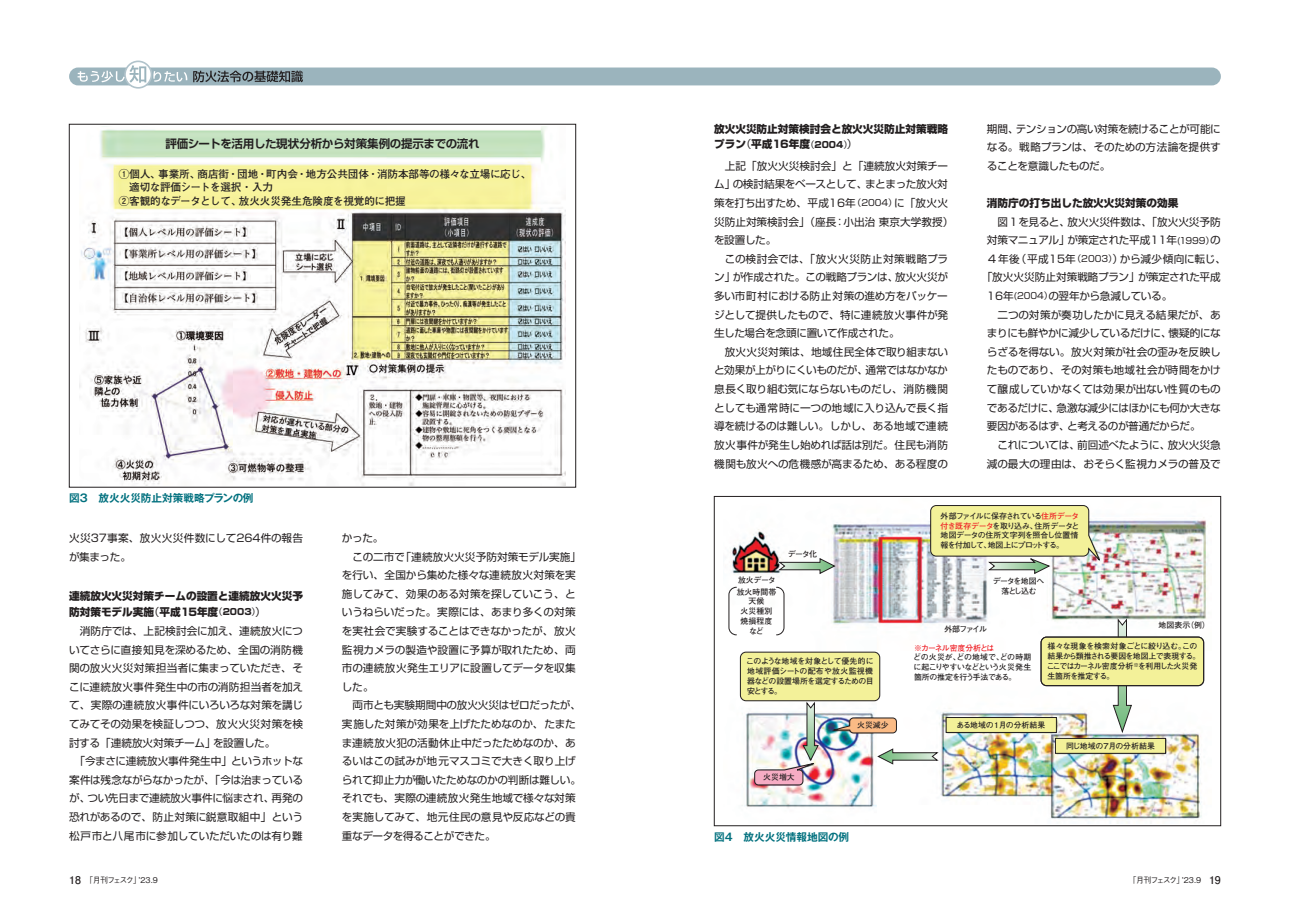
<style>
.page{position:relative;width:1290px;height:911px;background:#fff}
.page>*{position:absolute;margin:0;border:0;box-sizing:border-box;transform-origin:0 0}
.t1{font:700 11.5px "Shin Go Pr 6 N De";letter-spacing:-.035em;color:#231f20}
.t2{font:10.62px/18.6px "Shin Go Pr 6 N";letter-spacing:-.02em;color:#231f20;text-align:justify}
.t3{font:10.62px "Shin Go Pr 6 N";letter-spacing:-.04em;color:#231f20}
.t4{font:10.62px/18.6px "Shin Go Pr 6 N";color:#231f20}
.t5{font:800 10.62px/16px "Shin Go Pr 6 N";color:#231f20}
.t6{font:700 10.62px "Futo Go B101 Pr 6 N";letter-spacing:-.01em;color:#231f20}
.t7{font:700 10.62px "Gothic MB101 Pr 6 N De";color:#01707e}
.t8{font:10.62px "Shin Go Pr 6 N";letter-spacing:.005em;color:#231f20}
.t9{font:10.62px "Shin Go Pr 6 N";letter-spacing:.01em;color:#231f20}
.t10{font:10.62px "Shin Go Pr 6 N";letter-spacing:.025em;color:#231f20}
.t11{font:10.62px "Shin Go Pr 6 N";letter-spacing:.02em;color:#231f20}
.t12{font:700 10.62px "Futo Go B101 Pr 6 N";letter-spacing:-.045em;color:#231f20}
.t13{font:500 8px "Gothic BBB Pr 6 N";letter-spacing:-.165em;color:#231f20}
.t14{font:700 7.88px/9.9px "Futo Go B101 Pr 6 N";letter-spacing:-.05em;color:#231f20;text-align:justify}
.t15{font:700 7.88px/9.9px "Futo Go B101 Pr 6 N";letter-spacing:-.08em;color:#231f20}
.t16{font:700 7.88px "Futo Go B101 Pr 6 N";letter-spacing:-.02em;color:#231f20}
.t17{font:700 7.88px/9.9px "Futo Go B101 Pr 6 N";color:#231f20;text-align:center}
.t18{font:700 7.88px/9.9px "Futo Go B101 Pr 6 N";letter-spacing:-.105em;color:#231f20;text-align:center}
.t19{font:700 7.88px "Futo Go B101 Pr 6 N";letter-spacing:-.095em;color:#ee1d23}
.s1{font-weight:400}
.s2{font-weight:400;font-size:8.88px}
.s3{font-size:8.88px}
.s4{color:#ee1d23}
.s5{font-family:"Futo Go B101 Pr 6 N";font-weight:700;font-size:10.62px}
</style>
<div class="page">
<img style="left:79px;top:127px;width:487px;height:358px">
<div style="left:69px;top:67px;width:1152px;height:18px;background:#9bb4bd;border-radius:9px"></div>
<svg style="left:125px;top:61px;width:26px;height:27px"></svg>
<div style="left:124px;top:61px;width:28px;height:28px;border:2px solid #b1c3cb;border-radius:50%"></div>
<svg style="left:78px;top:65px;width:68px;height:18px"></svg>
<svg style="left:153px;top:71px;width:34px;height:11px"></svg>
<svg style="left:193px;top:71px;width:110px;height:11px"></svg>
<img style="left:730px;top:520px;width:478px;height:303px">
<svg style="left:1112px;top:618px;width:20px;height:115px"></svg>
<div style="left:1055px;top:738px;width:110px;height:15px;background:#f3f199"></div>
<div style="left:1055px;top:738px;width:111px;height:15px;border:1px solid #231f20"></div>
<svg style="left:829px;top:717px;width:68px;height:16px"></svg>
<svg style="left:778px;top:558px;width:57px;height:16px"></svg>
<svg style="left:877px;top:748px;width:62px;height:16px"></svg>
<img style="left:754px;top:701px;width:66px;height:84px">
<div style="left:946px;top:717px;width:110px;height:15px;background:#f3f199"></div>
<div style="left:946px;top:717px;width:110px;height:15px;border:1px solid #231f20"></div>
<svg style="left:930px;top:505px;width:170px;height:69px;background:#e0e0a5"></svg>
<div style="left:740px;top:652px;width:140px;height:48px;background:#f3f199;border-radius:6px"></div>
<div style="left:740px;top:652px;width:140px;height:49px;border:1px solid #231f20;border-radius:6px"></div>
<div style="left:1041px;top:637px;width:162px;height:48px;background:#f3f199;border-radius:6px"></div>
<div style="left:1041px;top:637px;width:163px;height:49px;border:1px solid #231f20;border-radius:6px"></div>
<svg style="left:728px;top:586px;width:9px;height:49px"></svg>
<svg style="left:776px;top:586px;width:9px;height:49px"></svg>
<p class="t1" style="left:165px;top:135px;width:316px">評価シートを活用した現状分析から対策集例の提示までの流れ</p>
<p class="t6" style="left:119px;top:165px;width:414px">①個人、事業所、商店街・団地・町内会・地方公共団体・消防本部等の様々な立場に応じ、</p>
<p class="t12" style="left:129px;top:179px;width:145px">適切な評価シートを選択・入力</p>
<p class="t6" style="left:119px;top:192px;width:289px">②客観的なデータとして、放火火災発生危険度を視覚的に把握</p>
<p class="t7" style="left:69px;top:489px;width:186px">図３　放火火災防止対策戦略プランの例</p>
<p class="t4" style="left:69px;top:528px;width:235px">火災37事案、放火火災件数にして264件の報告が集まった。</p>
<p class="t5" style="left:69px;top:587px;width:235px">連続放火火災対策チームの設置と連続放火火災予防対策モデル実施<span class="s1">（</span>平成15年度<span class="s2">（</span><span class="s3">2003</span><span class="s2">）</span><span class="s1">）</span></p>
<p class="t11" style="left:80px;top:622px;width:225px">消防庁では、上記検討会に加え、連続放火につ</p>
<p class="t2" style="left:69px;top:639px;width:235px">いてさらに直接知見を深めるため、全国の消防機</p>
<p class="t2" style="left:69px;top:658px;width:235px">関の放火火災対策担当者に集まっていただき、そ</p>
<p class="t10" style="left:69px;top:678px;width:235px">こに連続放火事件発生中の市の消防担当者を加え</p>
<p class="t2" style="left:69px;top:695px;width:235px">て、実際の連続放火事件にいろいろな対策を講じ</p>
<p class="t2" style="left:69px;top:714px;width:235px">てみてその効果を検証しつつ、放火火災対策を検</p>
<p class="t3" style="left:69px;top:734px;width:208px">討する「連続放火対策チーム」を設置した。</p>
<p class="t3" style="left:74px;top:752px;width:230px">「今まさに連続放火事件発生中」というホットな</p>
<p class="t2" style="left:69px;top:769px;width:235px">案件は残念ながらなかったが、「今は治まっている</p>
<p class="t3" style="left:69px;top:789px;width:235px">が、つい先日まで連続放火事件に悩まされ、再発の</p>
<p class="t2" style="left:69px;top:807px;width:235px">恐れがあるので、防止対策に鋭意取組中」という</p>
<p class="t2" style="left:69px;top:825px;width:235px">松戸市と八尾市に参加していただいたのは有り難</p>
<p class="t2" style="left:342px;top:528px;width:43px">かった。</p>
<p class="t9" style="left:353px;top:548px;width:230px">この二市で「連続放火火災予防対策モデル実施」</p>
<p class="t2" style="left:342px;top:565px;width:235px">を行い、全国から集めた様々な連続放火対策を実</p>
<p class="t2" style="left:342px;top:583px;width:235px">施してみて、効果のある対策を探していこう、と</p>
<p class="t2" style="left:342px;top:602px;width:235px">いうねらいだった。実際には、あまり多くの対策</p>
<p class="t2" style="left:342px;top:621px;width:235px">を実社会で実験することはできなかったが、放火</p>
<p class="t2" style="left:342px;top:639px;width:235px">監視カメラの製造や設置に予算が取れたため、両</p>
<p class="t2" style="left:342px;top:658px;width:235px">市の連続放火発生エリアに設置してデータを収集</p>
<p class="t2" style="left:342px;top:676px;width:33px">した。</p>
<p class="t3" style="left:353px;top:696px;width:230px">両市とも実験期間中の放火火災はゼロだったが、</p>
<p class="t2" style="left:342px;top:714px;width:235px">実施した対策が効果を上げたためなのか、たまた</p>
<p class="t2" style="left:342px;top:732px;width:235px">ま連続放火犯の活動休止中だったためなのか、あ</p>
<p class="t2" style="left:342px;top:751px;width:235px">るいはこの試みが地元マスコミで大きく取り上げ</p>
<p class="t2" style="left:342px;top:769px;width:241px">られて抑止力が働いたためなのかの判断は難しい。</p>
<p class="t2" style="left:342px;top:788px;width:235px">それでも、実際の連続放火発生地域で様々な対策</p>
<p class="t2" style="left:342px;top:807px;width:235px">を実施してみて、地元住民の意見や反応などの貴</p>
<p class="t3" style="left:342px;top:827px;width:155px">重なデータを得ることができた。</p>
<p class="t5" style="left:714px;top:120px;width:235px">放火火災防止対策検討会と放火火災防止対策戦略プラン<span class="s1">（</span>平成16年度<span class="s2">（</span><span class="s3">2004</span><span class="s2">）</span><span class="s1">）</span></p>
<p class="t4" style="left:714px;top:156px;width:241px;text-indent:11px">上記「放火火災検討会」と「連続放火対策チーム」の検討結果をベースとして、まとまった放火対策を打ち出すため、平成16年<span class="s3">（2004）</span>に「放火火災防止対策検討会」（座長：小出治 東京大学教授）を設置した。</p>
<p class="t2" style="left:714px;top:249px;width:235px;text-indent:11px">この検討会では、「放火火災防止対策戦略プラン」が作成された。この戦略プランは、放火火災が多い市町村における防止対策の進め方をパッケージとして提供したもので、特に連続放火事件が発生した場合を念頭に置いて作成された。</p>
<p class="t2" style="left:714px;top:342px;width:235px;text-indent:11px">放火火災対策は、地域住民全体で取り組まないと効果が上がりにくいものだが、通常ではなかなか息長く取り組む気にならないものだし、消防機関としても通常時に一つの地域に入り込んで長く指導を続けるのは難しい。しかし、ある地域で連続放火事件が発生し始めれば話は別だ。住民も消防機関も放火への危機感が高まるため、ある程度の</p>
<p class="t2" style="left:987px;top:118px;width:235px">期間、テンションの高い対策を続けることが可能になる。戦略プランは、そのための方法論を提供することを意識したものだ。</p>
<p class="t5" style="left:987px;top:195px;width:193px">消防庁の打ち出した放火火災対策の効果</p>
<p class="t4" style="left:997px;top:211px;width:225px">図１を見ると、放火火災件数は、「放火火災予防</p>
<p class="t3" style="left:987px;top:231px;width:235px">対策マニュアル」が策定された平成11年<span class="s3">(1999）</span>の</p>
<p class="t8" style="left:987px;top:250px;width:241px">４年後（平成15年<span class="s3">（2003）</span>）から減少傾向に転じ、</p>
<p class="t4" style="left:981px;top:267px;width:241px">「放火火災防止対策戦略プラン」が策定された平成</p>
<p class="t3" style="left:987px;top:287px;width:187px">16年<span class="s3">(2004）</span>の翌年から急減している。</p>
<p class="t2" style="left:997px;top:304px;width:225px">二つの対策が奏功したかに見える結果だが、あ</p>
<p class="t3" style="left:987px;top:324px;width:235px">まりにも鮮やかに減少しているだけに、懐疑的にな</p>
<p class="t2" style="left:987px;top:342px;width:235px">らざるを得ない。放火対策が社会の歪みを反映し</p>
<p class="t2" style="left:987px;top:360px;width:235px">たものであり、その対策も地域社会が時間をかけ</p>
<p class="t2" style="left:987px;top:379px;width:235px">て醸成していかなくては効果が出ない性質のもの</p>
<p class="t3" style="left:987px;top:399px;width:235px">であるだけに、急激な減少にはほかにも何か大きな</p>
<p class="t3" style="left:987px;top:417px;width:215px">要因があるはず、と考えるのが普通だからだ。</p>
<p class="t3" style="left:997px;top:436px;width:225px">これについては、前回述べたように、放火火災急</p>
<p class="t2" style="left:987px;top:453px;width:235px">減の最大の理由は、おそらく監視カメラの普及で</p>
<p class="t14" style="left:738px;top:575px;width:39px">放火データ</p>
<p class="t17" style="left:737px;top:586px;width:41px">放火時間帯天候<br>火災種別焼損程度など</p>
<p class="t14" style="left:788px;top:549px;width:30px">データ化</p>
<p class="t14" style="left:746px;top:656px;width:129px">このような地域を対象として優先的に地域評価シートの配布や放火監視機器などの設置場所を選定するための目安とする。</p>
<p class="t14" style="left:763px;top:772px;width:33px">火災増大</p>
<p class="t14" style="left:857px;top:720px;width:33px">火災減少</p>
<p class="t7" style="left:714px;top:827px;width:136px">図４　放火火災情報地図の例</p>
<p class="t15" style="left:940px;top:510px;width:140px">外部ファイルに保存されている<span class="s4">住所データ付き既存データ</span>を取り込み、住所データと地図データの住所文字列を照合し位置情報を付加して、地図上にプロットする。</p>
<p class="t18" style="left:993px;top:576px;width:53px">データを地図へ落とし込む</p>
<p class="t14" style="left:944px;top:624px;width:44px">外部ファイル</p>
<p class="t14" style="left:1158px;top:620px;width:53px">地図表示（例）</p>
<p class="t19" style="left:914px;top:641px;width:82px">※カーネル密度分析とは</p>
<p class="t14" style="left:913px;top:652px;width:120px">どの火災が、どの地域で、どの時期に起こりやすいなどという火災発生箇所の推定を行う手法である。</p>
<p class="t14" style="left:1047px;top:641px;width:155px;text-align:left">様々な現象を検索対象ごとに絞り込む。この結果から類推される要因を地図上で表現する。ここではカーネル密度分析<sup>※</sup>を利用した火災発生箇所を推定する。</p>
<p class="t16" style="left:956px;top:718px;width:90px">ある地域の１月の分析結果</p>
<p class="t16" style="left:1066px;top:739px;width:90px">同じ地域の７月の分析結果</p>
<p class="t13" style="left:69px;top:873px;width:90px"><span class="s5">18</span>　「月刊フェスク」’23.9</p>
<p class="t13" style="left:1128px;top:873px;width:94px">「月刊フェスク」’23.9　<span class="s5">19</span></p>
</div>
